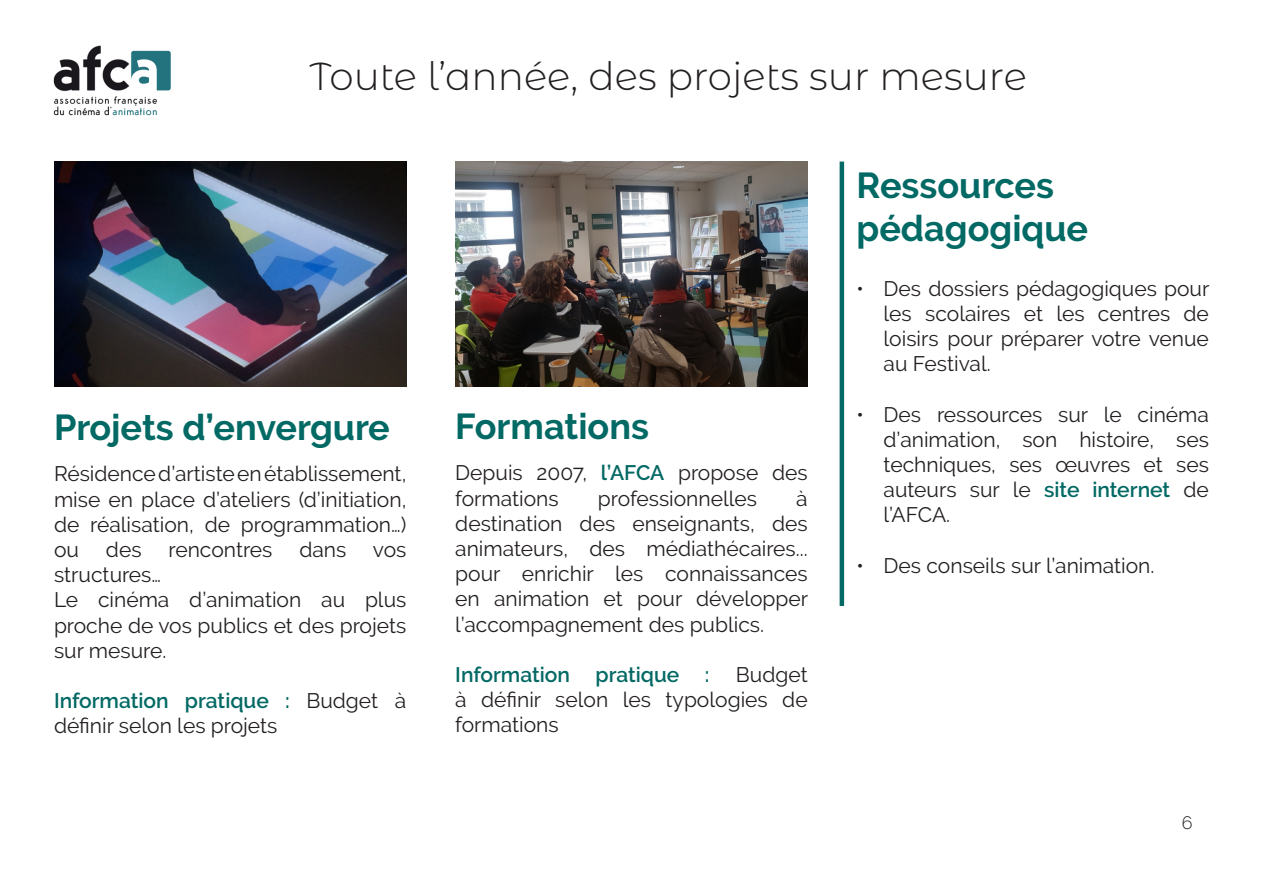
<style>
.page{position:relative;width:1263px;height:893px;background:#fff}
.page>*{position:absolute;margin:0;border:0;box-sizing:border-box;transform-origin:0 0}
.Titre{font:300 39px "Montserrat Alternates";color:#231f20}
.Sous_titre{font:700 36px/43.2px "Raleway";color:#036964}
.t1{font:21px/25.2px "Raleway";color:#231f20;text-align:justify}
.t2{font:600 21px "Raleway";color:#036964}
.t3{font:300 18px "Raleway";color:#231f20}
.s1{font-weight:600;color:#036964}
</style>
<div class="page">
<img style="left:53px;top:45px;width:118px;height:71px">
<img style="left:54px;top:162px;width:352px;height:224px">
<img style="left:455px;top:162px;width:353px;height:224px">
<hr style="left:840px;top:162px;width:4px;height:444px;background:#036964">
<p class="Titre" style="left:309px;top:50px;width:719px">Toute l’année, des projets sur mesure</p>
<p class="Sous_titre" style="left:54px;top:406px;width:337px">Projets d’envergure</p>
<p class="t1" style="left:54px;top:461px;width:354px">Résidence d’artiste en établissement, mise en place d’ateliers (d’initiation, de réalisation, de programmation…) ou</p>
<p class="t1" style="left:106px;top:537px;width:37px">des</p>
<p class="t1" style="left:169px;top:537px;width:105px">rencontres</p>
<p class="t1" style="left:299px;top:537px;width:48px">dans</p>
<p class="t1" style="left:373px;top:537px;width:35px">vos</p>
<p class="t1" style="left:54px;top:562px;width:109px">structures…</p>
<p class="t1" style="left:54px;top:587px;width:354px">Le cinéma d’animation au plus proche de vos publics et des projets sur mesure.</p>
<p class="t1" style="left:54px;top:688px;width:354px"><span class="s1">→Information pratique :</span> Budget à définir selon les projets</p>
<p class="Sous_titre" style="left:455px;top:405px;width:195px">Formations</p>
<p class="t1" style="left:455px;top:460px;width:354px">Depuis 2007, <span class="s1">l’AFCA</span> propose des formations</p>
<p class="t1" style="left:598px;top:485px;width:161px">professionnelles</p>
<p class="t1" style="left:455px;top:485px;width:354px;text-indent:341px">à destination des enseignants, des animateurs, des médiathécaires... pour enrichir les connaissances en animation et pour développer l’accompagnement des publics.</p>
<p class="t2" style="left:455px;top:662px;width:256px">→Information pratique :</p>
<p class="t1" style="left:455px;top:662px;width:354px;text-indent:281px">Budget à définir selon les typologies de formations</p>
<p class="Sous_titre" style="left:856px;top:163px;width:233px">Ressources pédagogique</p>
<p class="t1" style="left:883px;top:275px;width:327px;text-indent:-27px">• Des dossiers pédagogiques pour les scolaires et les centres de loisirs pour préparer votre venue au Festival.</p>
<p class="t1" style="left:883px;top:401px;width:327px;text-indent:-27px">• Des ressources sur le cinéma d’animation, son histoire, ses techniques, ses œuvres et ses auteurs sur le <span class="s1">site internet</span> de l’AFCA.</p>
<p class="t1" style="left:856px;top:553px;width:299px">• Des conseils sur l’animation.</p>
<p class="t3" style="left:1182px;top:812px;width:12px">6</p>
</div>
